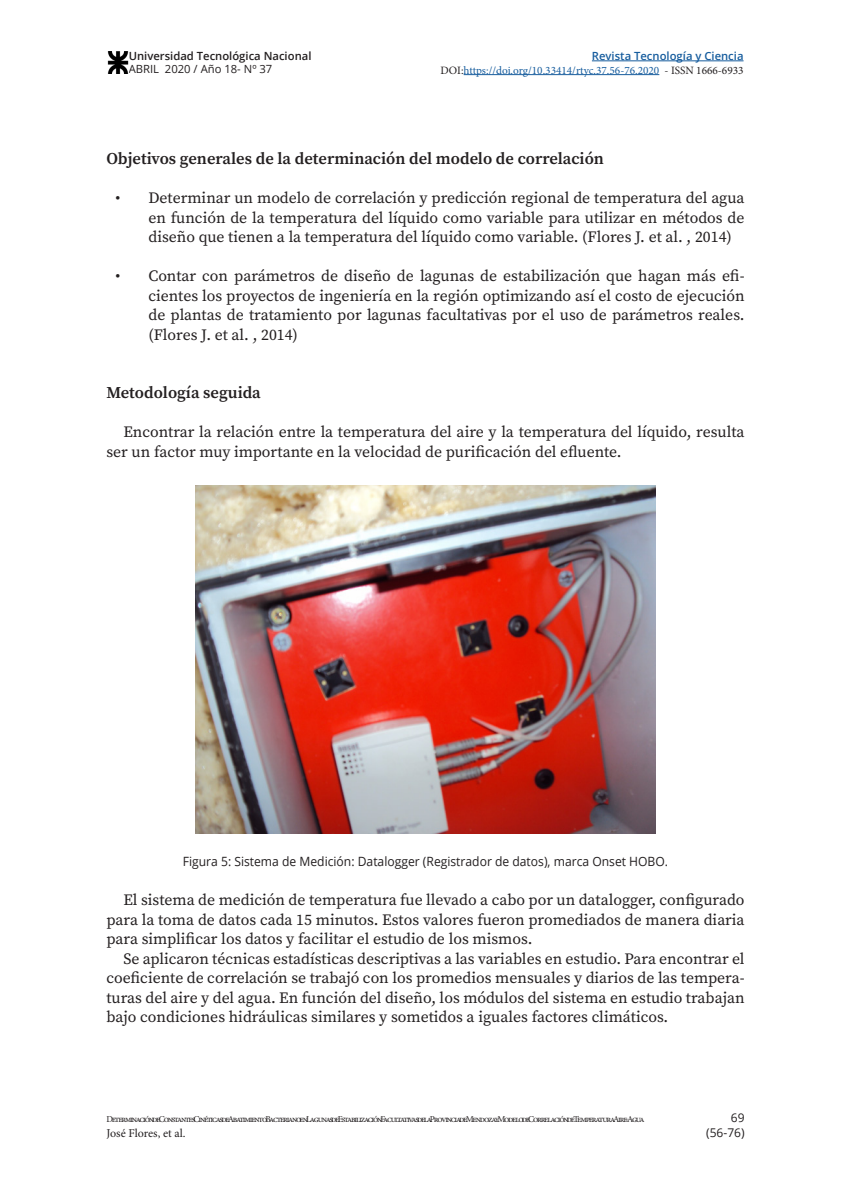
<style>
.page{position:relative;width:851px;height:1191px;background:#fff}
.page>*{position:absolute;margin:0;border:0;box-sizing:border-box;transform-origin:0 0}
.Subtitulo_3{font:600 16.5px "Source Serif Pro";color:#231f20}
.texto_central{font:15.75px/19.5px "Source Serif Pro";color:#231f20;text-align:justify}
.titulo_figuras_-_cua{font:12.75px "Open Sans";color:#231f20;scale:.95 1}
.t1{font:12px "Minion Pro";color:#231f20}
.t2{font:12px/15px "Open Sans";color:#231f20;text-align:right}
.t3{font:11.25px "Minion Pro";color:#175d9e}
.t4{font:600 11.25px "Open Sans";color:#231f20}
.t5{font:600 11.25px "Open Sans";color:#175d9e}
.t6{font:11.25px "Open Sans";color:#231f20}
.t7{font:9px "Minion Pro";letter-spacing:-.13em;color:#231f20}
.s1{color:#231f20}
</style>
<div class="page">
<hr style="left:591px;top:61px;width:152px;height:1px;background:#175d9e">
<hr style="left:463px;top:74px;width:196px;height:1px;background:#175d9e">
<img style="left:107px;top:51px;width:22px;height:23px">
<img style="left:195px;top:485px;width:460px;height:348px">
<p class="t4" style="left:129px;top:48px;width:184px">Universidad Tecnológica Nacional</p>
<p class="t6" style="left:129px;top:61px;width:145px">ABRIL 2020 / Año 18- Nº 37</p>
<p class="t5" style="left:591px;top:48px;width:153px">Revista Tecnología y Ciencia</p>
<p class="t3" style="left:440px;top:62px;width:304px"><span class="s1">DOI:</span>https://doi.org/10.33414/rtyc.37.56-76.2020 <span class="s1">- ISSN 1666-6933</span></p>
<p class="Subtitulo_3" style="left:106px;top:147px;width:499px">Objetivos generales de la determinación del modelo de correlación</p>
<p class="texto_central" style="left:148px;top:188px;width:597px;text-indent:-33px">• Determinar un modelo de correlación y predicción regional de temperatura del agua en función de la temperatura del líquido como variable para utilizar en métodos de diseño que tienen a la temperatura del líquido como variable. (Flores J. et al. , 2014)</p>
<p class="texto_central" style="left:148px;top:266px;width:597px;text-indent:-33px">• Contar con parámetros de diseño de lagunas de estabilización que hagan más efi&shy;cientes los proyectos de ingeniería en la región optimizando así el costo de ejecución de plantas de tratamiento por lagunas facultativas por el uso de parámetros reales. (Flores J. et al. , 2014)</p>
<p class="Subtitulo_3" style="left:106px;top:381px;width:156px">Metodología seguida</p>
<p class="texto_central" style="left:106px;top:422px;width:639px;text-indent:17px">Encontrar la relación entre la temperatura del aire y la temperatura del líquido, resulta ser un factor muy importante en la velocidad de purificación del efluente.</p>
<p class="titulo_figuras_-_cua" style="left:183px;top:852px;width:512px">Figura 5: Sistema de Medición: Datalogger (Registrador de datos), marca Onset HOBO.</p>
<p class="texto_central" style="left:106px;top:890px;width:639px;text-indent:17px">El sistema de medición de temperatura fue llevado a cabo por un datalogger, configurado para la toma de datos cada 15 minutos. Estos valores fueron promediados de manera diaria para simplificar los datos y facilitar el estudio de los mismos.</p>
<p class="texto_central" style="left:106px;top:949px;width:639px;text-indent:17px">Se aplicaron técnicas estadísticas descriptivas a las variables en estudio. Para encontrar el coeficiente de correlación se trabajó con los promedios mensuales y diarios de las tempera&shy;turas del aire y del agua. En función del diseño, los módulos del sistema en estudio trabajan bajo condiciones hidráulicas similares y sometidos a iguales factores climáticos.</p>
<p class="t7" style="left:106px;top:1112px;width:539px">Determinación de Constantes Cinéticas de Abatimiento Bacteriano en Lagunas de Estabilización Facultativas de la Provincia de Mendoza y Modelo de Correlación de Temperatura Aire -Agua</p>
<p class="t1" style="left:106px;top:1124px;width:81px">José Flores, et al.</p>
<p class="t2" style="left:706px;top:1110px;width:40px">69 (56-76)</p>
</div>
